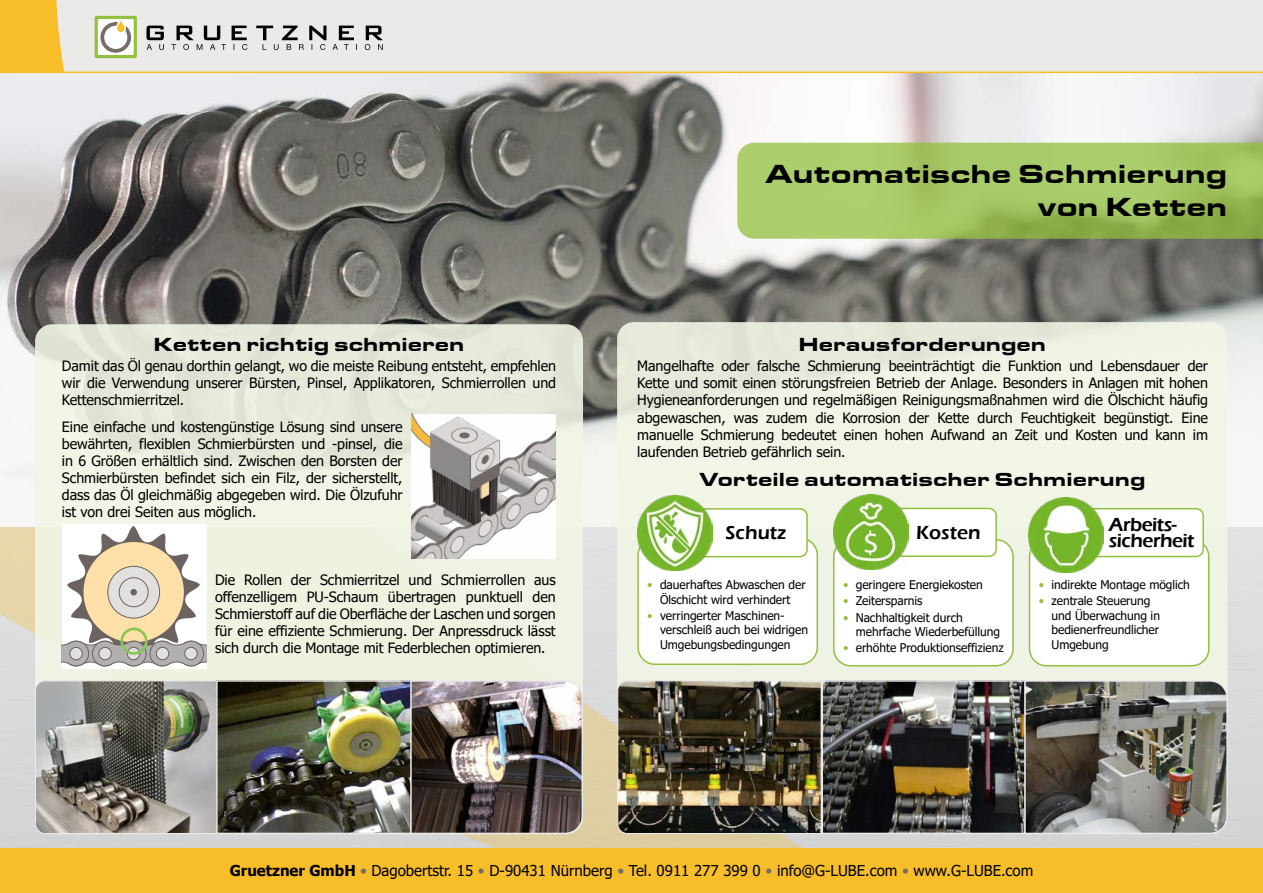
<style>
.page{position:relative;width:1263px;height:893px;background:#fff}
.page>*{position:absolute;margin:0;border:0;box-sizing:border-box;transform-origin:0 0}
.t1{font:27px/32.4px "Eurostar Black Extended";color:#000;text-align:right}
.t2{font:19.5px "Eurostar Black Extended";color:#000}
.t3{font:600 19.5px/16.5px "Eras ITC";letter-spacing:-.025em;color:#000}
.t4{font:15px "Tahoma";color:#000}
.t5{font:14.25px/17.1px "Tahoma";letter-spacing:-.005em;color:#000;text-align:justify}
.t6{font:12px/14.4px "Tahoma";letter-spacing:-.005em;color:#000}
.s1{color:#92c13e}
.s2{font-weight:700}
.s3{color:#776c68}
</style>
<div class="page">
<svg style="left:0;top:526px;width:1263px;height:323px;fill:#dad5d6"></svg>
<img style="left:0;top:73px;width:1263px;height:453px">
<div style="left:0;top:849px;width:1263px;height:44px;background:#f8be2a"></div>
<div style="left:0;top:0;width:1263px;height:73px;background:#ece9e9"></div>
<div style="left:617px;top:322px;width:610px;height:510px;background:#f1f6e6;border-radius:17px"></div>
<div style="left:638px;top:538px;width:179px;height:126px;background:#fff;border-radius:17px"></div>
<div style="left:637px;top:537px;width:181px;height:128px;border:2px solid #92c13e;border-radius:17px"></div>
<div style="left:675px;top:509px;width:132px;height:48px;background:#fff;border-radius:7px"></div>
<div style="left:675px;top:508px;width:133px;height:49px;border:2px solid #92c13e;border-radius:7px"></div>
<img style="left:637px;top:496px;width:75px;height:75px">
<div style="left:834px;top:540px;width:179px;height:126px;background:#fff;border-radius:17px"></div>
<div style="left:833px;top:539px;width:181px;height:127px;border:2px solid #92c13e;border-radius:17px"></div>
<div style="left:865px;top:508px;width:131px;height:48px;background:#fff;border-radius:7px"></div>
<div style="left:864px;top:508px;width:133px;height:49px;border:2px solid #92c13e;border-radius:7px"></div>
<img style="left:833px;top:495px;width:75px;height:75px">
<div style="left:1029px;top:540px;width:180px;height:126px;background:#fff;border-radius:17px"></div>
<div style="left:1029px;top:539px;width:180px;height:127px;border:2px solid #92c13e;border-radius:17px"></div>
<div style="left:1057px;top:509px;width:146px;height:47px;background:#fff;border-radius:7px"></div>
<div style="left:1056px;top:508px;width:148px;height:49px;border:2px solid #92c13e;border-radius:7px"></div>
<img style="left:1029px;top:497px;width:75px;height:75px">
<div style="left:35px;top:324px;width:548px;height:510px;background:linear-gradient(to right,#eaeedf,#ebefdf);border-radius:17px"></div>
<svg style="left:737px;top:143px;width:526px;height:96px;fill:#a8cb69"></svg>
<div style="left:62px;top:524px;width:145px;height:145px;background:#fff"></div>
<svg style="left:62px;top:526px;width:145px;height:141px"></svg>
<div style="left:156px;top:647px;width:13px;height:13px;background:#e2e0df;border-radius:50%"></div>
<div style="left:156px;top:647px;width:13px;height:13px;border:1px solid #6c6361;border-radius:50%"></div>
<div style="left:185px;top:647px;width:12px;height:13px;background:#e2e0df;border-radius:50%"></div>
<div style="left:184px;top:647px;width:14px;height:13px;border:1px solid #6c6361;border-radius:50%"></div>
<div style="left:108px;top:566px;width:52px;height:52px;background:#e2e0df;border-radius:50%"></div>
<div style="left:107px;top:566px;width:53px;height:52px;border:1px solid #6c6361;border-radius:50%"></div>
<div style="left:119px;top:577px;width:30px;height:30px;border:1px solid #6c6361;border-radius:50%"></div>
<div style="left:130px;top:589px;width:7px;height:6px;background:#6c6361;border-radius:50%"></div>
<div style="left:120px;top:628px;width:28px;height:27px;border:3px solid #89c651;border-radius:50%"></div>
<img style="left:411px;top:414px;width:145px;height:144px">
<img style="left:824px;top:683px;width:199px;height:148px">
<img style="left:617px;top:680px;width:204px;height:154px">
<img style="left:1023px;top:679px;width:206px;height:156px">
<div style="left:821px;top:680px;width:205px;height:154px;border:2px solid #ece9e9"></div>
<img style="left:35px;top:680px;width:181px;height:154px">
<img style="left:383px;top:679px;width:201px;height:156px">
<img style="left:219px;top:683px;width:190px;height:148px">
<div style="left:216px;top:680px;width:196px;height:154px;border:2px solid #ece9e9"></div>
<svg style="left:0;top:0;width:389px;height:72px"></svg>
<h1 class="t1" style="left:765px;top:158px;width:464px">Automatische Schmierung von Ketten</h1>
<h2 class="t2" style="left:799px;top:332px;width:249px">Herausforderungen</h2>
<h2 class="t2" style="left:154px;top:332px;width:312px">Ketten richtig schmieren</h2>
<p class="t5" style="left:62px;top:358px;width:496px">Damit das Öl genau dorthin gelangt, wo die meiste Reibung entsteht, empfehlen wir die Verwendung unserer Bürsten, Pinsel, Applikatoren, Schmierrollen und Kettenschmierritzel.</p>
<p class="t5" style="left:637px;top:358px;width:572px">Mangelhafte oder falsche Schmierung beeinträchtigt die Funktion und Lebensdauer der Kette und somit einen störungsfreien Betrieb der Anlage. Besonders in Anlagen mit hohen Hygieneanforderungen und regelmäßigen Reinigungsmaßnahmen wird die Ölschicht häufig abgewaschen, was zudem die Korrosion der Kette durch Feuchtigkeit begünstigt. Eine manuelle Schmierung bedeutet einen hohen Aufwand an Zeit und Kosten und kann im laufenden Betrieb gefährlich sein.</p>
<p class="t5" style="left:62px;top:419px;width:342px">Eine einfache und kostengünstige Lösung sind unsere bewährten, flexiblen Schmierbürsten und -pinsel, die in 6 Größen erhältlich sind. Zwischen den Borsten der Schmierbürsten befindet sich ein Filz, der sicherstellt, dass das Öl gleichmäßig abgegeben wird. Die Ölzufuhr ist von drei Seiten aus möglich.</p>
<h2 class="t2" style="left:699px;top:467px;width:448px">Vorteile automatischer Schmierung</h2>
<h2 class="t3" style="left:726px;top:525px;width:62px">Schutz</h2>
<h2 class="t3" style="left:1109px;top:516px;width:87px">Arbeits&shy;sicherheit</h2>
<h2 class="t3" style="left:916px;top:524px;width:66px">Kosten</h2>
<p class="t5" style="left:215px;top:572px;width:342px">Die Rollen der Schmierritzel und Schmierrollen aus offenzelligem PU-Schaum übertragen punktuell den Schmierstoff auf die Oberfläche der Laschen und sorgen für eine effiziente Schmierung. Der Anpressdruck lässt sich durch die Montage mit Federblechen optimieren.</p>
<p class="t6" style="left:647px;top:578px;width:160px;text-align:center"><span class="s1">•</span> dauerhaftes Abwaschen der<br>Ölschicht wird verhindert</p>
<p class="t6" style="left:660px;top:609px;width:149px;text-indent:-13px"><span class="s1">•</span> verringerter Maschinen&shy;verschleiß auch bei widrigen<br>Umgebungsbedingungen</p>
<p class="t6" style="left:843px;top:578px;width:141px"><span class="s1">•</span> geringere Energiekosten</p>
<p class="t6" style="left:843px;top:595px;width:81px"><span class="s1">•</span> Zeitersparnis</p>
<p class="t6" style="left:856px;top:611px;width:146px;text-indent:-13px"><span class="s1">•</span> Nachhaltigkeit durch mehrfache Wiederbefüllung</p>
<p class="t6" style="left:843px;top:641px;width:162px"><span class="s1">•</span> erhöhte Produktionseffizienz</p>
<p class="t6" style="left:1039px;top:578px;width:153px"><span class="s1">•</span> indirekte Montage möglich</p>
<p class="t6" style="left:1051px;top:595px;width:110px;text-indent:-13px"><span class="s1">•</span> zentrale Steuerung und Überwachung in bedienerfreundlicher<br>Umgebung</p>
<p class="t4" style="left:230px;top:860px;width:805px"><span class="s2">Gruetzner GmbH</span> <span class="s3">•</span> Dagobertstr. 15 <span class="s3">•</span> D-90431 Nürnberg <span class="s3">•</span> Tel. 0911 277 399 0 <span class="s3">•</span> info@G-LUBE.com <span class="s3">•</span> www.G-LUBE.com</p>
</div>
